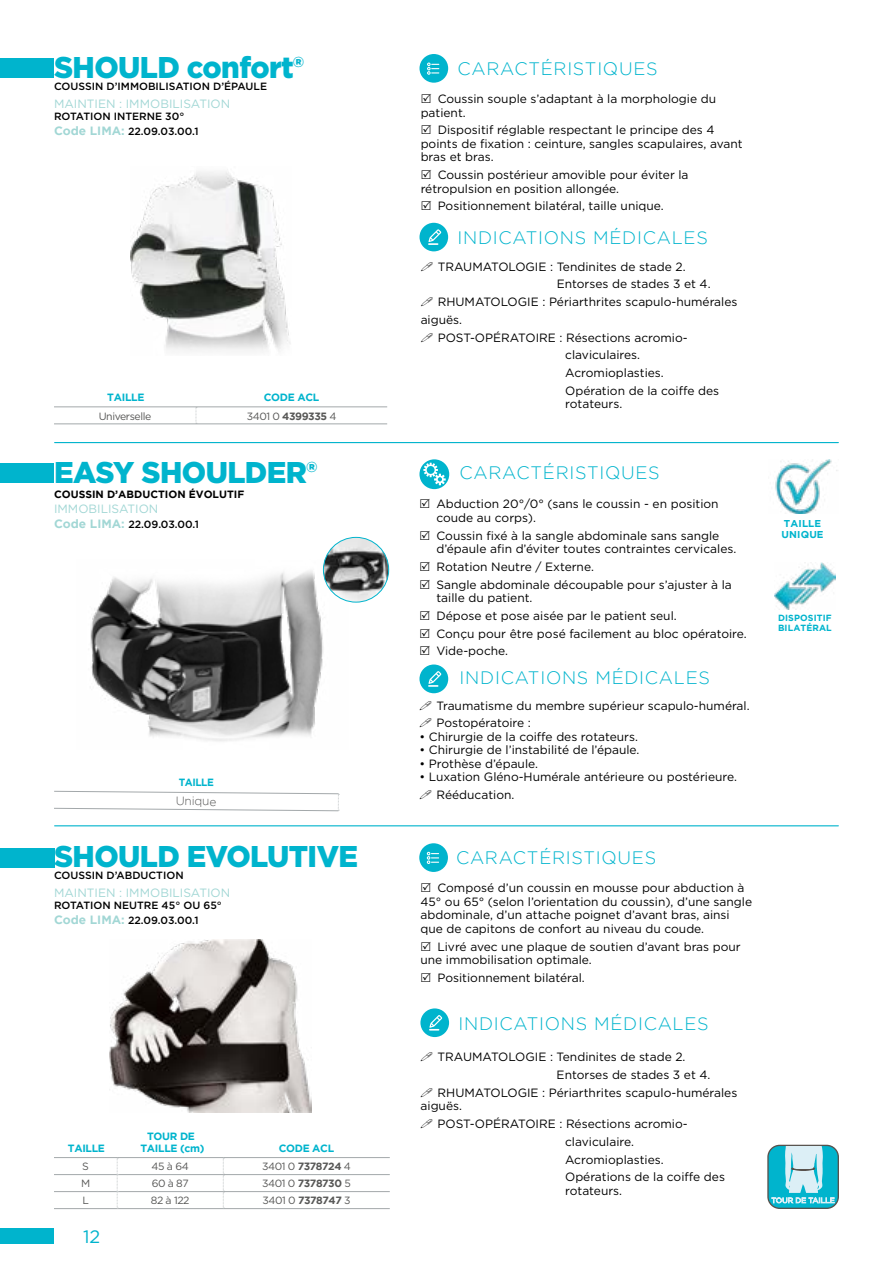
<style>
.page{position:relative;width:893px;height:1263px;background:#fff}
.page>*{position:absolute;margin:0;border:0;box-sizing:border-box;transform-origin:0 0}
.t1{font:900 30px "Gotham";letter-spacing:-.02em;color:#00b4cd}
.t2{font:300 18px "Gotham";letter-spacing:.04em;color:#00b4cd}
.t3{font:18px "Gotham";color:#00b4cd}
.t4{font:12px/13.5px "Gotham";color:#000}
.t5{font:12px "Gotham";color:#a2d7d5}
.t6{font:300 12px "Gotham";letter-spacing:-.02em;color:#575756}
.t7{font:500 10.5px/15px "Gotham";color:#000}
.t8{font:700 10.5px "Gotham";letter-spacing:-.04em;color:#575756}
.t9{font:700 10.5px/11.4px "Gotham";letter-spacing:-.03em;color:#00b4cd;text-align:center}
.t10{font:10.5px "Gotham";letter-spacing:-.04em;color:#575756}
.t11{font:700 10.5px "Gotham";color:#000}
.t12{font:700 10.5px "Gotham";letter-spacing:-.03em;color:#00b4cd;scale:.96 1}
.t13{font:700 9.9px/10.4px "Gotham";letter-spacing:.015em;color:#00b4cd}
.t14{font:700 8.85px/9.3px "Gotham";letter-spacing:.015em;color:#00b4cd}
.s1{font-weight:700;font-size:12px;color:#a2d7d5}
.s2{font-weight:400}
</style>
<div class="page">
<div style="left:0;top:1228px;width:54px;height:15px;background:#00b4cd"></div>
<img style="left:90px;top:562px;width:258px;height:179px">
<img style="left:774px;top:562px;width:61px;height:47px">
<img style="left:775px;top:460px;width:63px;height:54px">
<div style="left:419px;top:664px;width:29px;height:29px;background:#00b4cd;border-radius:50%"></div>
<svg style="left:428px;top:671px;width:13px;height:16px"></svg>
<svg style="left:419px;top:459px;width:30px;height:30px"></svg>
<svg style="left:423px;top:463px;width:23px;height:22px"></svg>
<svg style="left:54px;top:790px;width:285px;height:21px"></svg>
<div style="left:0;top:462px;width:54px;height:20px;background:#00b4cd"></div>
<img style="left:323px;top:537px;width:66px;height:65px;border-radius:32px">
<div style="left:323px;top:537px;width:66px;height:65px;border:1px solid #00b4cd;border-radius:50%"></div>
<div style="left:419px;top:54px;width:29px;height:29px;background:#00b4cd;border-radius:50%"></div>
<svg style="left:427px;top:63px;width:12px;height:12px"></svg>
<div style="left:419px;top:223px;width:29px;height:28px;background:#00b4cd;border-radius:50%"></div>
<svg style="left:428px;top:229px;width:13px;height:16px"></svg>
<svg style="left:196px;top:407px;width:1px;height:16px"></svg>
<hr style="left:54px;top:406px;width:142px;height:1px;background:#a3a8aa">
<hr style="left:196px;top:406px;width:191px;height:1px;background:#a3a8aa">
<hr style="left:54px;top:423px;width:142px;height:1px;background:#a3a8aa">
<hr style="left:196px;top:423px;width:191px;height:1px;background:#a3a8aa">
<img style="left:131px;top:171px;width:160px;height:180px">
<div style="left:0;top:58px;width:54px;height:20px;background:#00b4cd"></div>
<hr style="left:55px;top:442px;width:783px;height:1px;background:#00b4cd">
<hr style="left:55px;top:825px;width:783px;height:1px;background:#00b4cd">
<div style="left:0;top:848px;width:54px;height:20px;background:#00b4cd"></div>
<img style="left:109px;top:940px;width:202px;height:172px">
<hr style="left:54px;top:1174px;width:63px;height:1px;background:#a3a8aa">
<hr style="left:117px;top:1174px;width:106px;height:1px;background:#a3a8aa">
<hr style="left:54px;top:1191px;width:63px;height:1px;background:#a3a8aa">
<hr style="left:117px;top:1191px;width:106px;height:1px;background:#a3a8aa">
<hr style="left:54px;top:1208px;width:63px;height:1px;background:#a3a8aa">
<hr style="left:117px;top:1208px;width:106px;height:1px;background:#a3a8aa">
<svg style="left:117px;top:1158px;width:1px;height:51px"></svg>
<svg style="left:223px;top:1158px;width:1px;height:50px"></svg>
<hr style="left:223px;top:1174px;width:167px;height:1px;background:#a3a8aa">
<hr style="left:223px;top:1191px;width:167px;height:1px;background:#a3a8aa">
<hr style="left:223px;top:1208px;width:167px;height:1px;background:#a3a8aa">
<hr style="left:54px;top:1157px;width:63px;height:1px;background:#a3a8aa">
<hr style="left:117px;top:1157px;width:106px;height:1px;background:#a3a8aa">
<hr style="left:223px;top:1157px;width:167px;height:1px;background:#a3a8aa">
<div style="left:419px;top:843px;width:29px;height:29px;background:#00b4cd;border-radius:50%"></div>
<svg style="left:427px;top:852px;width:12px;height:12px"></svg>
<div style="left:420px;top:1008px;width:29px;height:29px;background:#00b4cd;border-radius:50%"></div>
<svg style="left:429px;top:1015px;width:13px;height:15px"></svg>
<svg style="left:768px;top:1145px;width:70px;height:63px"></svg>
<div style="left:767px;top:1145px;width:72px;height:64px;border:1px solid #58524d;border-radius:12px"></div>
<svg style="left:771px;top:1146px;width:64px;height:57px;background:#6bcede"></svg>
<h1 class="t1" style="left:54px;top:47px;width:251px">SHOULD confort®</h1>
<p class="t7" style="left:54px;top:79px;width:215px">COUSSIN D’IMMOBILISATION D’ÉPAULE</p>
<p class="t5" style="left:54px;top:96px;width:178px">MAINTIEN : IMMOBILISATION</p>
<p class="t7" style="left:54px;top:109px;width:146px">ROTATION INTERNE 30°<br><span class="s1">Code LIMA:</span> 22.09.03.00.1</p>
<p class="t9" style="left:107px;top:391px;width:39px">TAILLE</p>
<p class="t9" style="left:264px;top:391px;width:57px">CODE ACL</p>
<p class="t10" style="left:99px;top:409px;width:54px">Universelle</p>
<p class="t8" style="left:247px;top:410px;width:91px"><span class="s2">3401 0</span> 4399335 <span class="s2">4</span></p>
<h1 class="t1" style="left:54px;top:452px;width:265px">EASY SHOULDER®</h1>
<p class="t11" style="left:54px;top:488px;width:192px">COUSSIN D’ABDUCTION ÉVOLUTIF</p>
<p class="t5" style="left:54px;top:501px;width:106px">IMMOBILISATION</p>
<p class="t7" style="left:54px;top:517px;width:146px"><span class="s1">Code LIMA:</span> 22.09.03.00.1</p>
<p class="t12" style="left:179px;top:776px;width:38px">TAILLE</p>
<p class="t6" style="left:176px;top:795px;width:42px">Unique</p>
<h1 class="t1" style="left:54px;top:836px;width:306px">SHOULD EVOLUTIVE</h1>
<p class="t7" style="left:54px;top:868px;width:131px">COUSSIN D’ABDUCTION</p>
<p class="t5" style="left:54px;top:885px;width:178px">MAINTIEN : IMMOBILISATION</p>
<p class="t7" style="left:54px;top:898px;width:169px">ROTATION NEUTRE 45° OU 65°<br><span class="s1">Code LIMA:</span> 22.09.03.00.1</p>
<p class="t9" style="left:68px;top:1142px;width:39px">TAILLE</p>
<p class="t9" style="left:140px;top:1130px;width:65px">TOUR DE<br>TAILLE (cm)</p>
<p class="t9" style="left:279px;top:1142px;width:57px">CODE ACL</p>
<p class="t10" style="left:82px;top:1160px;width:8px">S</p>
<p class="t10" style="left:152px;top:1160px;width:39px">45 à 64</p>
<p class="t8" style="left:262px;top:1160px;width:90px"><span class="s2">3401 0</span> 7378724 <span class="s2">4</span></p>
<p class="t10" style="left:81px;top:1177px;width:11px">M</p>
<p class="t10" style="left:152px;top:1177px;width:38px">60 à 87</p>
<p class="t8" style="left:262px;top:1177px;width:90px"><span class="s2">3401 0</span> 7378730 <span class="s2">5</span></p>
<p class="t10" style="left:82px;top:1194px;width:8px">L</p>
<p class="t10" style="left:151px;top:1194px;width:40px">82 à 122</p>
<p class="t8" style="left:262px;top:1194px;width:90px"><span class="s2">3401 0</span> 7378747 <span class="s2">3</span></p>
<h2 class="t3" style="left:83px;top:1225px;width:19px">12</h2>
<h2 class="t2" style="left:457px;top:59px;width:202px">CARACTÉRISTIQUES</h2>
<p class="t4" style="left:421px;top:92px;width:297px;text-indent:17px">Coussin souple s’adaptant à la morphologie du patient.</p>
<p class="t4" style="left:421px;top:123px;width:323px;text-indent:17px">Dispositif réglable respectant le principe des 4 points de fixation : ceinture, sangles scapulaires, avant bras et bras.</p>
<p class="t4" style="left:421px;top:168px;width:269px;text-indent:17px">Coussin postérieur amovible pour éviter la rétropulsion en position allongée.</p>
<p class="t4" style="left:438px;top:199px;width:228px">Positionnement bilatéral, taille unique.</p>
<h2 class="t2" style="left:457px;top:227px;width:252px">INDICATIONS MÉDICALES</h2>
<p class="t4" style="left:438px;top:259px;width:249px">TRAUMATOLOGIE : Tendinites de stade 2.</p>
<p class="t4" style="left:557px;top:277px;width:155px">Entorses de stades 3 et 4.</p>
<p class="t4" style="left:438px;top:295px;width:301px">RHUMATOLOGIE : Périarthrites scapulo-humérales</p>
<p class="t4" style="left:421px;top:313px;width:43px">aiguës.</p>
<p class="t4" style="left:438px;top:330px;width:252px">POST-OPÉRATOIRE : Résections acromio-</p>
<p class="t4" style="left:565px;top:348px;width:76px">claviculaires.</p>
<p class="t4" style="left:565px;top:366px;width:100px">Acromioplasties.</p>
<p class="t4" style="left:565px;top:384px;width:155px">Opération de la coiffe des</p>
<p class="t4" style="left:565px;top:397px;width:59px">rotateurs.</p>
<h2 class="t2" style="left:460px;top:463px;width:202px">CARACTÉRISTIQUES</h2>
<p class="t4" style="left:436px;top:497px;width:284px">Abduction 20°/0° (sans le coussin - en position coude au corps).</p>
<p class="t4" style="left:436px;top:528px;width:301px">Coussin fixé à la sangle abdominale sans sangle d’épaule afin d’éviter toutes contraintes cervicales.</p>
<p class="t4" style="left:436px;top:558px;width:297px;line-height:17.7px">Rotation Neutre / Externe.<br>Sangle abdominale découpable pour s’ajuster à la</p>
<p class="t4" style="left:436px;top:589px;width:312px;line-height:17.7px">taille du patient.<br>Dépose et pose aisée par le patient seul.<br>Conçu pour être posé facilement au bloc opératoire.<br>Vide-poche.</p>
<h2 class="t2" style="left:460px;top:667px;width:252px">INDICATIONS MÉDICALES</h2>
<p class="t4" style="left:436px;top:696px;width:315px;line-height:17.7px">Traumatisme du membre supérieur scapulo-huméral.<br>Postopératoire :</p>
<p class="t4" style="left:419px;top:730px;width:220px">• Chirurgie de la coiffe des rotateurs.</p>
<p class="t4" style="left:419px;top:743px;width:221px">• Chirurgie de l’instabilité de l’épaule.</p>
<p class="t4" style="left:419px;top:757px;width:120px">• Prothèse d’épaule.</p>
<p class="t4" style="left:436px;top:768px;width:302px;line-height:17.7px;text-indent:-17px">• Luxation Gléno-Humérale antérieure ou postérieure.<br>Rééducation.</p>
<h2 class="t2" style="left:456px;top:847px;width:202px">CARACTÉRISTIQUES</h2>
<p class="t4" style="left:420px;top:881px;width:333px;text-indent:17px">Composé d’un coussin en mousse pour abduction à 45° ou 65° (selon l’orientation du coussin), d’une sangle abdominale, d’un attache poignet d’avant bras, ainsi que de capitons de confort au niveau du coude.</p>
<p class="t4" style="left:420px;top:939px;width:322px;text-indent:17px">Livré avec une plaque de soutien d’avant bras pour une immobilisation optimale.</p>
<p class="t4" style="left:437px;top:971px;width:149px">Positionnement bilatéral.</p>
<h2 class="t2" style="left:458px;top:1014px;width:252px">INDICATIONS MÉDICALES</h2>
<p class="t4" style="left:438px;top:1050px;width:249px">TRAUMATOLOGIE : Tendinites de stade 2.</p>
<p class="t4" style="left:557px;top:1068px;width:155px">Entorses de stades 3 et 4.</p>
<p class="t4" style="left:438px;top:1086px;width:301px">RHUMATOLOGIE : Périarthrites scapulo-humérales</p>
<p class="t4" style="left:421px;top:1099px;width:43px">aiguës.</p>
<p class="t4" style="left:438px;top:1117px;width:252px">POST-OPÉRATOIRE : Résections acromio-</p>
<p class="t4" style="left:565px;top:1135px;width:70px">claviculaire.</p>
<p class="t4" style="left:565px;top:1152px;width:100px">Acromioplasties.</p>
<p class="t4" style="left:565px;top:1170px;width:161px">Opérations de la coiffe des</p>
<p class="t4" style="left:565px;top:1184px;width:59px">rotateurs.</p>
<p class="t13" style="left:782px;top:518px;width:44px">TAILLE<br>UNIQUE</p>
<p class="t14" style="left:778px;top:613px;width:55px">DISPOSITIF<br>BILATÉRAL</p>
</div>
